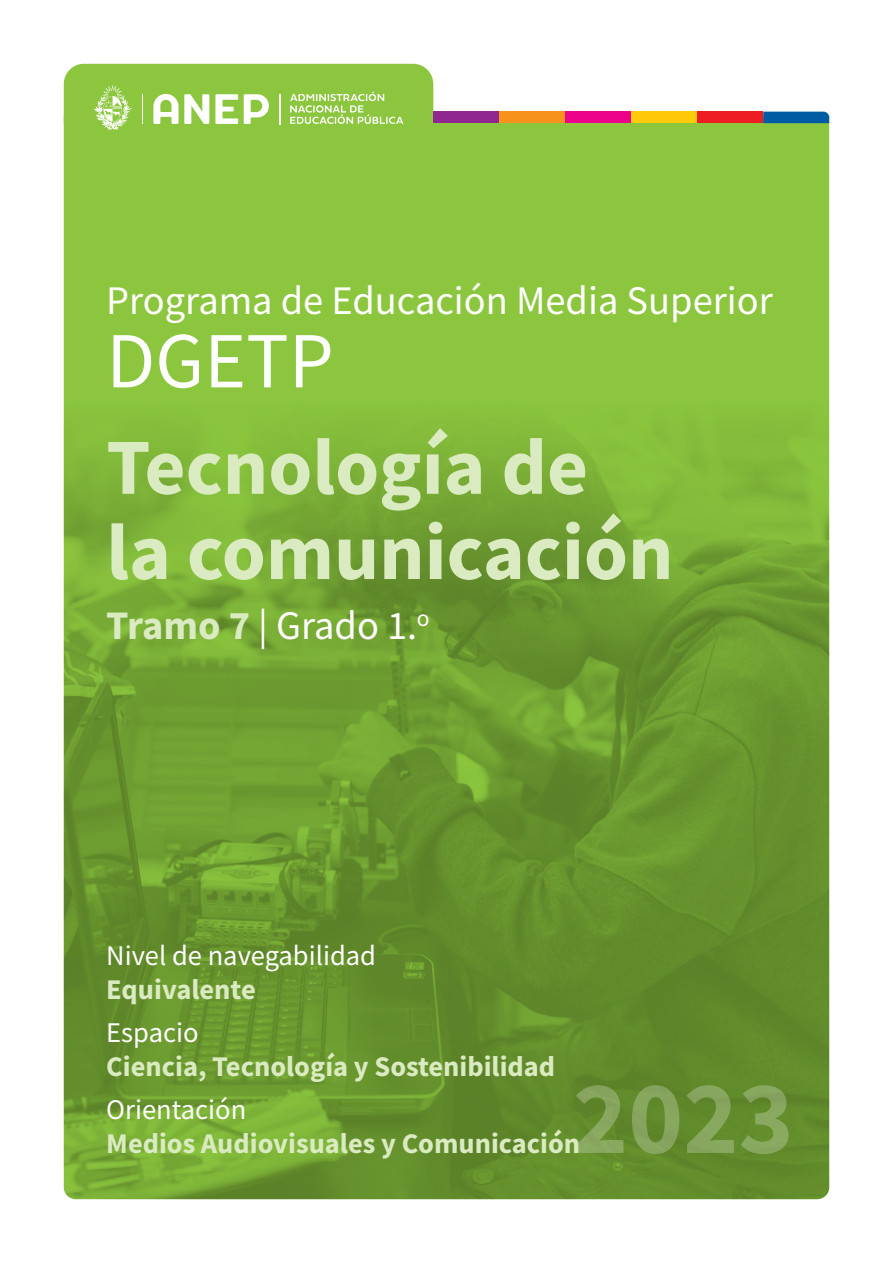
<style>
.page{position:relative;width:893px;height:1263px;background:#fff}
.page>*{position:absolute;margin:0;border:0;box-sizing:border-box;transform-origin:0 0}
.t1{font:700 79.5px/85.2px "Source Sans Pro";color:#daeac1}
.t2{font:79.5px "Source Sans Pro";color:#fff}
.t3{font:40.5px "Source Sans Pro";color:#fff}
.orientación_2{font:700 28.5px "Source Sans Pro";color:#daeac1}
.orientación_1{font:28.5px "Source Sans Pro";color:#fff}
.s1{font-weight:700;color:#daeac1}
</style>
<div class="page">
<div style="left:64px;top:123px;width:765px;height:281px;background:#8bc63e"></div>
<img style="left:64px;top:404px;width:765px;height:795px">
<svg style="left:64px;top:64px;width:369px;height:66px;background:#9cce5b"></svg>
<svg style="left:576px;top:1085px;width:212px;height:69px;background:#739743"></svg>
<div style="left:499px;top:112px;width:66px;height:11px;background:#f7931d"></div>
<div style="left:433px;top:112px;width:66px;height:11px;background:#90268f"></div>
<div style="left:565px;top:112px;width:66px;height:11px;background:#ed028c"></div>
<div style="left:631px;top:112px;width:66px;height:11px;background:#feca0a"></div>
<div style="left:697px;top:112px;width:66px;height:11px;background:#ee1d23"></div>
<svg style="left:763px;top:112px;width:66px;height:11px"></svg>
<p class="t3" style="left:106px;top:275px;width:668px">Programa de Educación Media Superior</p>
<p class="t2" style="left:106px;top:310px;width:229px">DGETP</p>
<p class="t1" style="left:106px;top:424px;width:569px">Tecnología de<br>la comunicación</p>
<p class="t3" style="left:106px;top:600px;width:325px"><span class="s1">Tramo 7</span> | Grado 1.<sup>o</sup></p>
<p class="orientación_1" style="left:106px;top:937px;width:271px">Nivel de navegabilidad</p>
<p class="orientación_2" style="left:106px;top:970px;width:151px">Equivalente</p>
<p class="orientación_1" style="left:106px;top:1014px;width:94px">Espacio</p>
<p class="orientación_2" style="left:106px;top:1047px;width:450px">Ciencia, Tecnología y Sostenibilidad</p>
<p class="orientación_1" style="left:106px;top:1091px;width:141px">Orientación</p>
<p class="orientación_2" style="left:106px;top:1124px;width:475px">Medios Audiovisuales y Comunicación</p>
</div>
